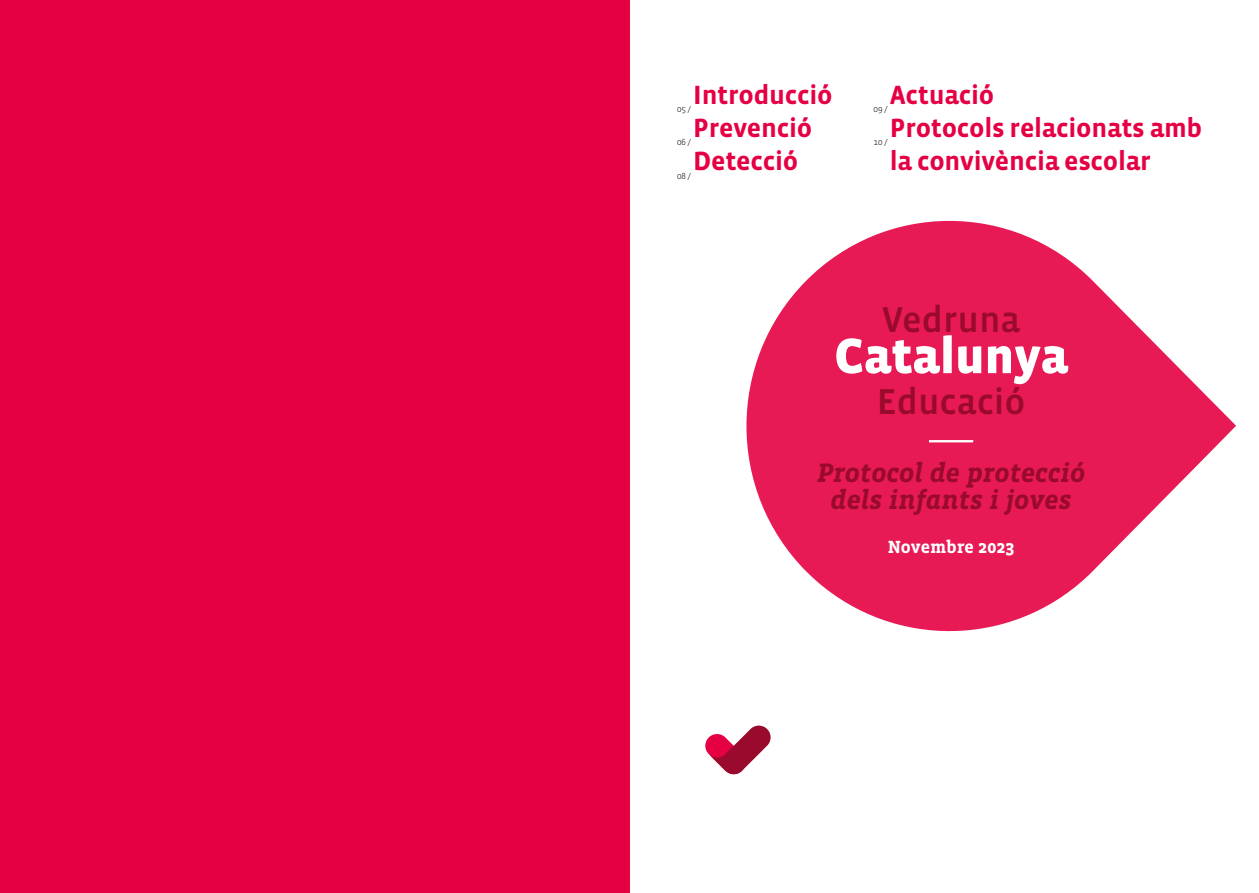
<style>
.page{position:relative;width:1259px;height:893px;background:#fff}
.page>*{position:absolute;margin:0;border:0;box-sizing:border-box;transform-origin:0 0}
.t1{font:900 51px "Vista Sans OT";color:#fff}
.t2{font:300 51px "Vista Sans OT";color:#fff}
.t3{font:500 36.75px "Vista Sans OT";color:#990a2c}
.t4{font:italic 700 27.15px/27.2px "Vista Slab OT";color:#990a2c;text-align:center}
.t5{font:700 27px/33px "Vista Sans OT";letter-spacing:-.01em;color:#e50043}
.t6{font:700 18px "Vista Slab OT";color:#fff}
.t7{font:300 9px "Vista Sans OT";color:#000}
</style>
<div class="page">
<svg style="left:705px;top:726px;width:65px;height:48px"></svg>
<div style="left:0;top:0;width:629px;height:893px;background:#e50043"></div>
<svg style="left:746px;top:220px;width:490px;height:412px;fill:#e71a56"></svg>
<p class="t5" style="left:693px;top:79px;width:141px">Introducció<br>Prevenció<br>Detecció</p>
<p class="t5" style="left:890px;top:79px;width:314px">Actuació<br>Protocols relacionats amb la convivència escolar</p>
<p class="t7" style="left:677px;top:105px;width:16px">05 /</p>
<p class="t7" style="left:873px;top:105px;width:16px">09 /</p>
<p class="t7" style="left:677px;top:138px;width:16px">06 /</p>
<p class="t7" style="left:873px;top:138px;width:16px">10 /</p>
<p class="t7" style="left:677px;top:171px;width:16px">08 /</p>
<h2 class="t3" style="left:882px;top:301px;width:140px">Vedruna</h2>
<h1 class="t1" style="left:834px;top:330px;width:236px">Catalunya</h1>
<h2 class="t3" style="left:876px;top:383px;width:150px">Educació</h2>
<h1 class="t2" style="left:925px;top:411px;width:53px">—</h1>
<p class="t4" style="left:817px;top:460px;width:270px">Protocol de protecció dels infants i joves</p>
<p class="t6" style="left:888px;top:538px;width:128px">Novembre 2023</p>
</div>
